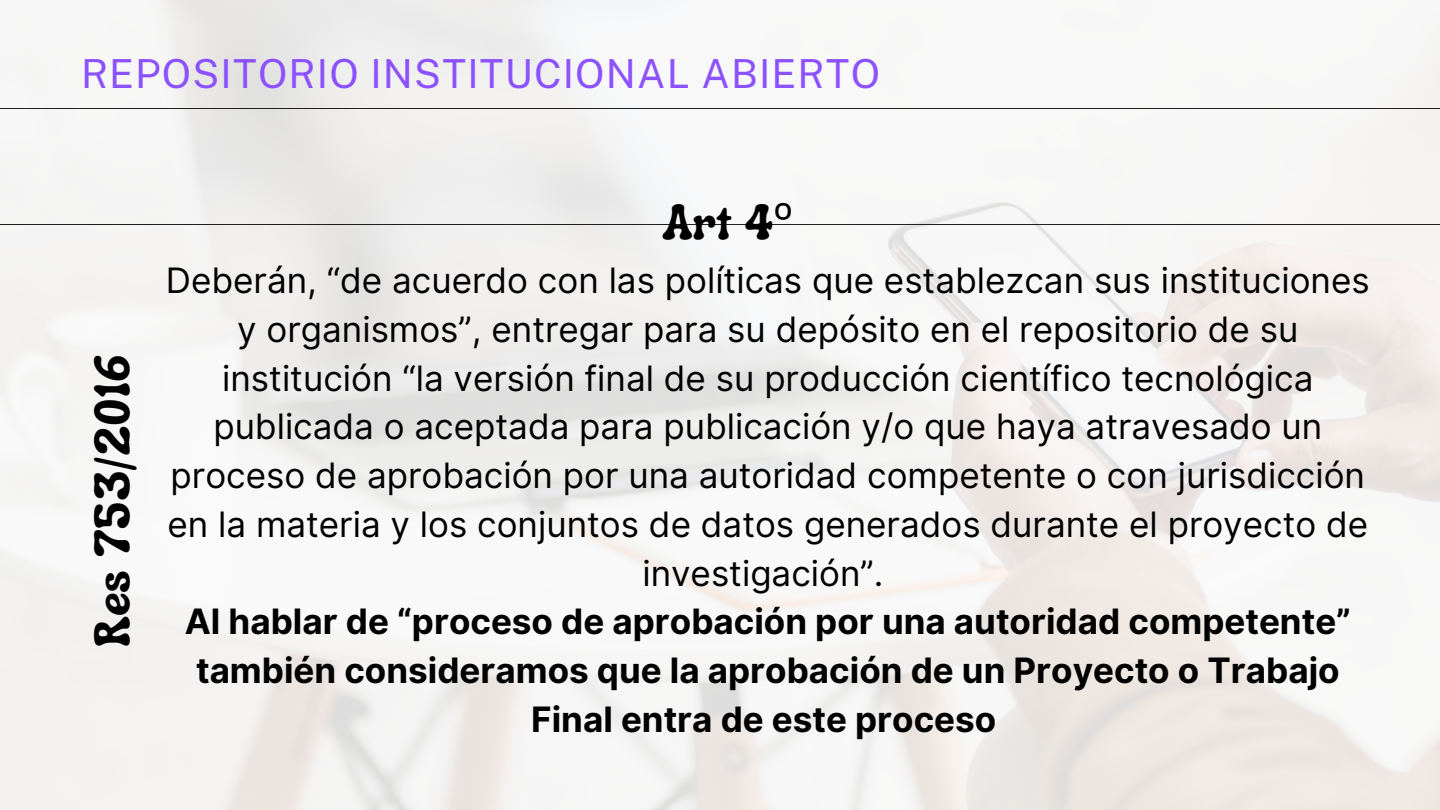
<style>
.page{position:relative;width:1440px;height:810px;background:#fff}
.page>*{position:absolute;margin:0;border:0;box-sizing:border-box;transform-origin:0 0}
.t1{font:700 50px "Luckybones";color:#000}
.t2{font:40px "Public Sans";letter-spacing:.03em;color:#8c52ff}
.t3{font:35px/48.8px "Inter";color:#000;text-align:center}
.t4{font:700 35px/48.8px "Inter";color:#000;text-align:center}
.s1{font-family:"Noto Sans";font-weight:400}
</style>
<div class="page">
<hr style="left:0;top:108px;width:1440px;height:1px;background:#1f1f1f">
<hr style="left:0;top:224px;width:1440px;height:1px;background:#1f1f1f">
<p class="t2" style="left:81px;top:50px;width:801px">REPOSITORIO INSTITUCIONAL ABIERTO</p>
<p class="t1" style="left:80px;top:647px;width:295px;rotate:-90deg">Res 753/2016</p>
<p class="t1" style="left:663px;top:190px;width:131px">Art 4<span class="s1">º</span></p>
<p class="t3" style="left:166px;top:256px;width:1205px">Deberán, “de acuerdo con las políticas que establezcan sus instituciones y organismos”, entregar para su depósito en el repositorio de su institución “la versión final de su producción científico tecnológica publicada o aceptada para publicación y/o que haya atravesado un proceso de aprobación por una autoridad competente o con jurisdicción en la materia y los conjuntos de datos generados durante el proyecto de investigación”.</p>
<p class="t4" style="left:185px;top:597px;width:1168px">Al hablar de “proceso de aprobación por una autoridad competente” también consideramos que la aprobación de un Proyecto o Trabajo<br>Final entra de este proceso</p>
</div>
